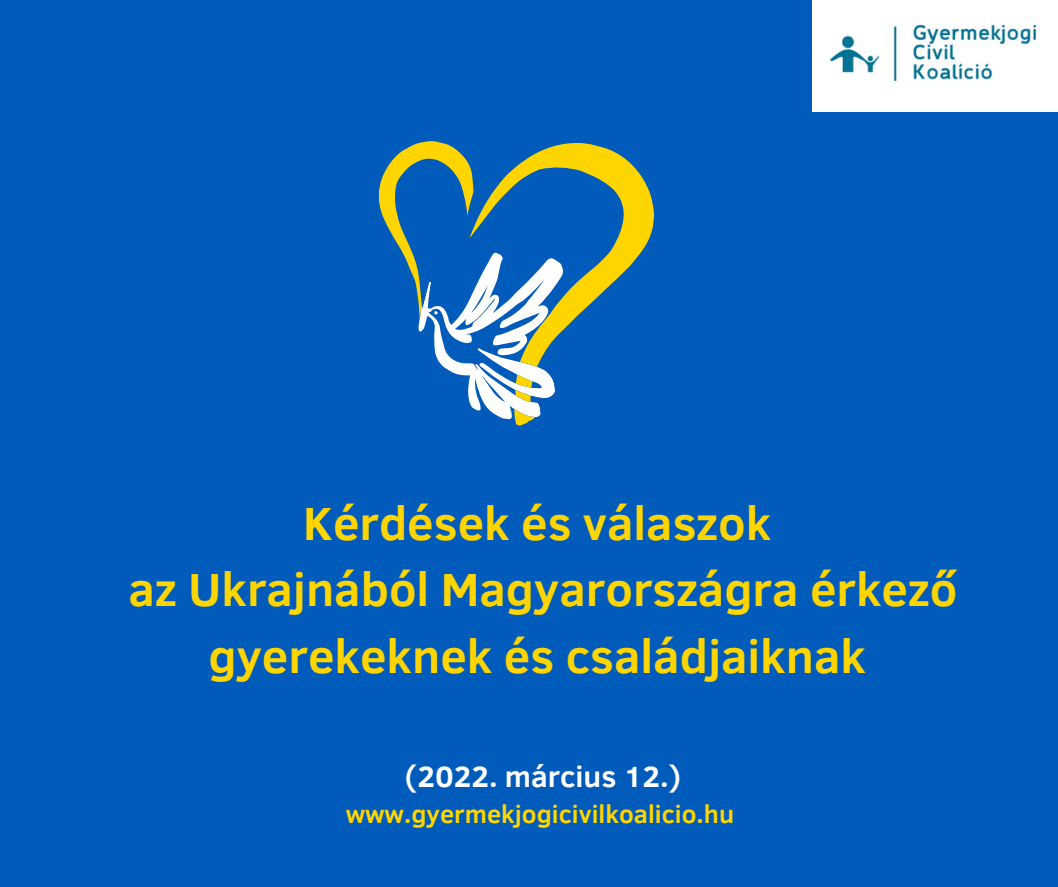
<style>
.page{position:relative;width:1058px;height:887px;background:#fff}
.page>*{position:absolute;margin:0;border:0;box-sizing:border-box;transform-origin:0 0}
.t1{font:700 47.55px/66.3px "Clear Sans";color:#fed501;text-align:center}
.t2{font:700 30px "Clear Sans";color:#fff}
.t3{font:700 25.5px "Clear Sans";color:#fed501}
</style>
<div class="page">
<div style="left:0;top:0;width:1058px;height:886px;background:#005bbb"></div>
<img style="left:813px;top:0;width:245px;height:111px">
<svg style="left:378px;top:141px;width:276px;height:285px"></svg>
<p class="t1" style="left:303px;top:487px;width:469px">Kérdések és válaszok</p>
<p class="t1" style="left:129px;top:554px;width:830px">az Ukrajnából Magyarországra érkező gyerekeknek és családjaiknak</p>
<p class="t2" style="left:405px;top:754px;width:278px">(2022. március 12.)</p>
<p class="t3" style="left:346px;top:795px;width:390px">www.gyermekjogicivilkoalicio.hu</p>
</div>
